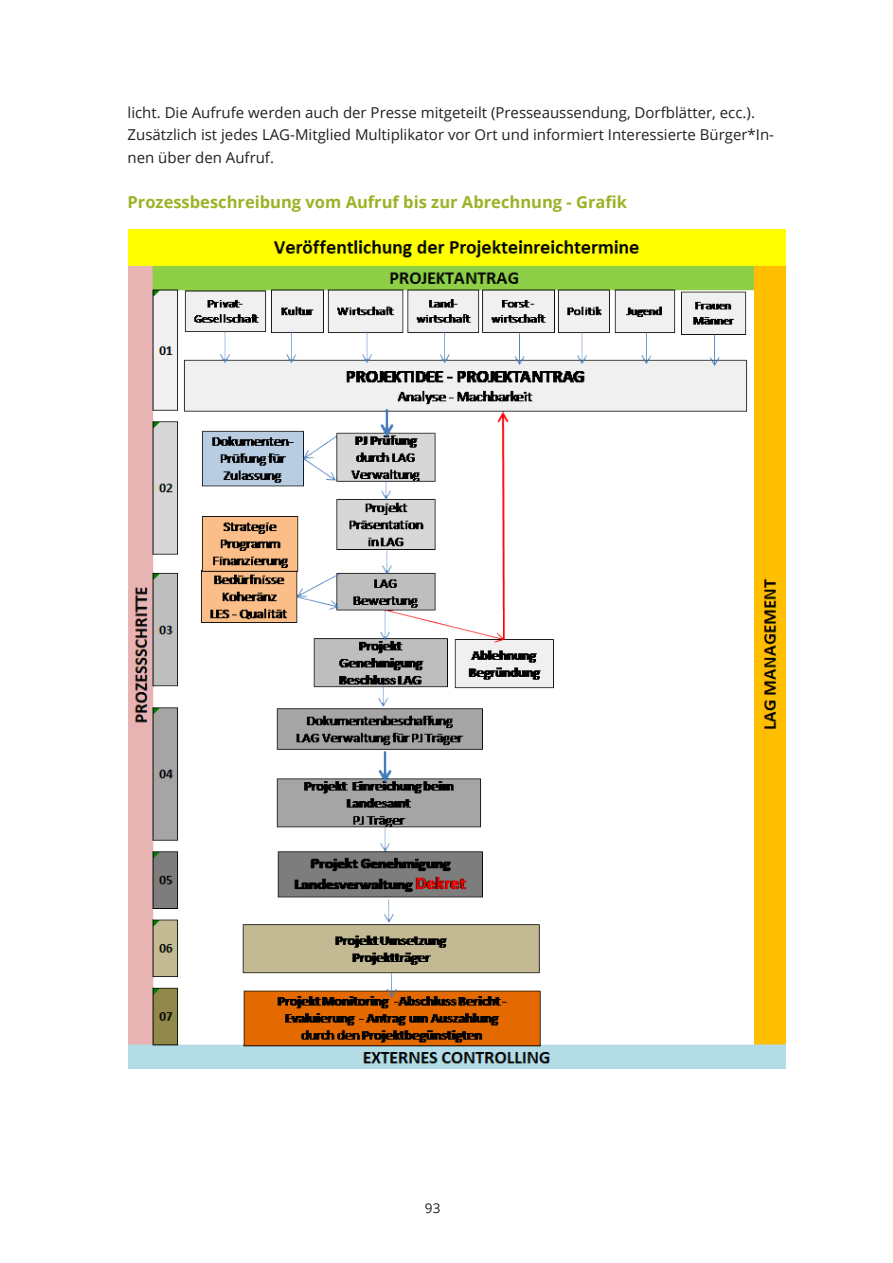
<style>
.page{position:relative;width:893px;height:1263px;background:#fff}
.page>*{position:absolute;margin:0;border:0;box-sizing:border-box;transform-origin:0 0}
.t1{font:700 16.5px "Open Sans";color:#9cb226}
.t2{font:15px/22.5px "Open Sans";color:#231f20}
.t3{font:13.5px "Open Sans";color:#231f20}
</style>
<div class="page">
<img style="left:128px;top:229px;width:658px;height:840px">
<p class="t2" style="left:128px;top:101px;width:648px">licht. Die Aufrufe werden auch der Presse mitgeteilt (Presseaussendung, Dorfblätter, ecc.).<br>Zusätzlich ist jedes LAG-Mitglied Multiplikator vor Ort und informiert Interessierte Bürger*In&shy;nen über den Aufruf.</p>
<p class="t1" style="left:128px;top:190px;width:501px">Prozessbeschreibung vom Aufruf bis zur Abrechnung - Grafik</p>
<p class="t3" style="left:425px;top:1199px;width:17px">93</p>
</div>
